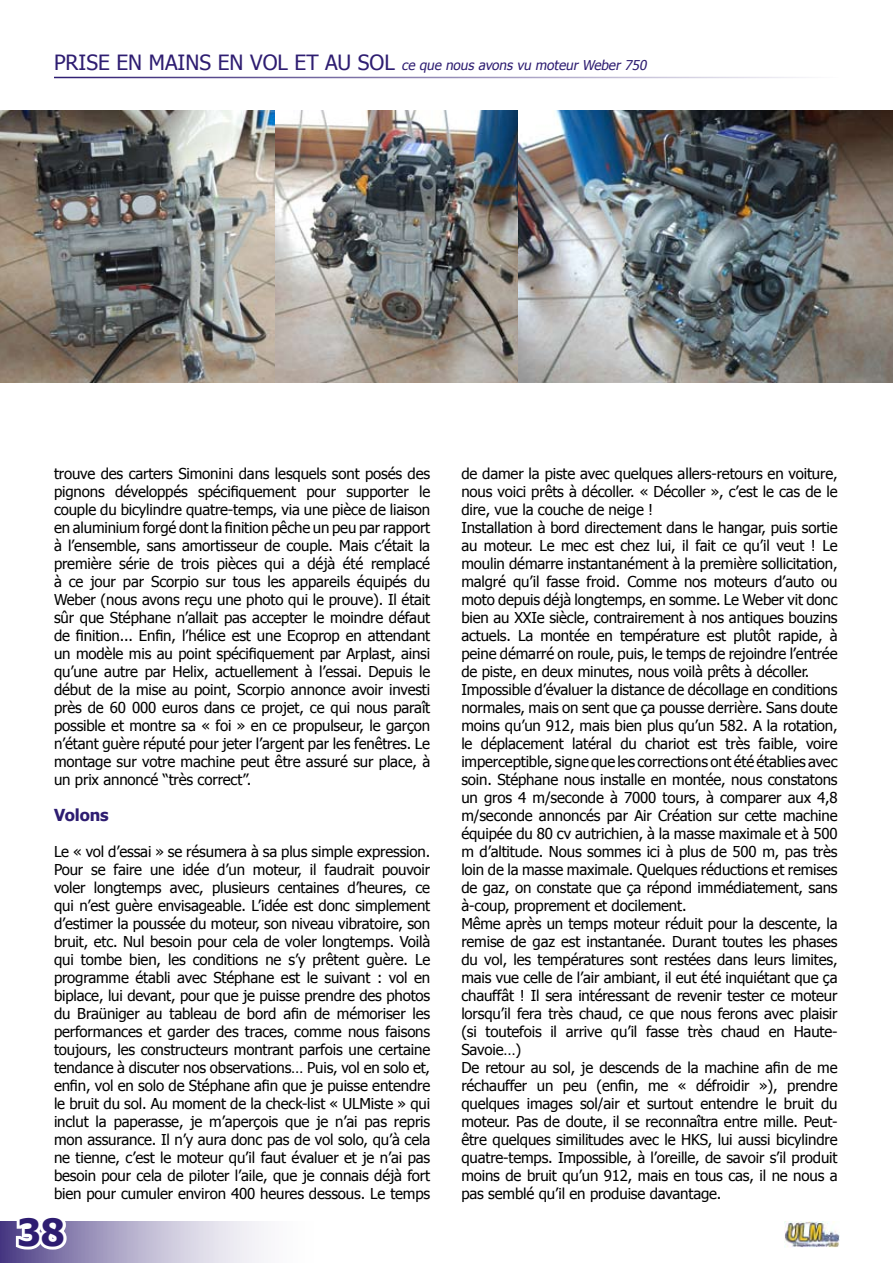
<style>
.page{position:relative;width:893px;height:1263px;background:#fff}
.page>*{position:absolute;margin:0;border:0;box-sizing:border-box;transform-origin:0 0}
.t1{font:700 37.5px "Tahoma";color:#2e1d71}
.t2{font:700 16.5px "Tahoma";letter-spacing:-.01em;color:#2e1d71}
.t3{font:15px/18px "Tahoma";letter-spacing:-.01em;color:#000;text-align:justify}
.t4{font:italic 13.5px "Tahoma";color:#2e1d71}
.s1{font-style:normal;font-size:21px}
</style>
<div class="page">
<svg style="left:0;top:1221px;width:261px;height:42px;background:#bbb5d0"></svg>
<svg style="left:13px;top:1221px;width:58px;height:33px"></svg>
<img style="left:785px;top:1221px;width:54px;height:27px">
<hr style="left:54px;top:77px;width:785px;height:1px;background:#2e1d71">
<img style="left:0;top:111px;width:275px;height:272px">
<img style="left:275px;top:111px;width:243px;height:272px">
<img style="left:518px;top:111px;width:375px;height:272px">
<p class="t4" style="left:54px;top:56px;width:597px"><span class="s1">P RI S E E N M A I N S E N VO L E T A U S O L</span> ce que nous avons vu moteur Weber 750</p>
<p class="t3" style="left:54px;top:464px;width:378px">trouve des carters Simonini dans lesquels sont posés des pignons développés spécifiquement pour supporter le couple du bicylindre quatre-temps, via une pièce de liaison en aluminium forgé dont la finition pêche un peu par rapport à l’ensemble, sans amortisseur de couple. Mais c’était la première série de trois pièces qui a déjà été remplacé à ce jour par Scorpio sur tous les appareils équipés du Weber (nous avons reçu une photo qui le prouve). Il était sûr que Stéphane n’allait pas accepter le moindre défaut de finition... Enfin, l’hélice est une Ecoprop en attendant un modèle mis au point spécifiquement par Arplast, ainsi qu’une autre par Helix, actuellement à l’essai. Depuis le début de la mise au point, Scorpio annonce avoir investi près de 60 000 euros dans ce projet, ce qui nous paraît possible et montre sa « foi » en ce propulseur, le garçon n’étant guère réputé pour jeter l’argent par les fenêtres. Le montage sur votre machine peut être assuré sur place, à un prix annoncé “très correct”.</p>
<p class="t2" style="left:54px;top:804px;width:56px">Volons</p>
<p class="t3" style="left:54px;top:842px;width:378px">Le « vol d’essai » se résumera à sa plus simple expression.<br>Pour se faire une idée d’un moteur, il faudrait pouvoir voler longtemps avec, plusieurs centaines d’heures, ce qui n’est guère envisageable. L’idée est donc simplement d’estimer la poussée du moteur, son niveau vibratoire, son bruit, etc. Nul besoin pour cela de voler longtemps. Voilà qui tombe bien, les conditions ne s’y prêtent guère. Le programme établi avec Stéphane est le suivant : vol en biplace, lui devant, pour que je puisse prendre des photos du Braüniger au tableau de bord afin de mémoriser les performances et garder des traces, comme nous faisons toujours, les constructeurs montrant parfois une certaine tendance à discuter nos observations… Puis, vol en solo et, enfin, vol en solo de Stéphane afin que je puisse entendre le bruit du sol. Au moment de la check-list « ULMiste » qui inclut la paperasse, je m’aperçois que je n’ai pas repris mon assurance. Il n’y aura donc pas de vol solo, qu’à cela ne tienne, c’est le moteur qu’il faut évaluer et je n’ai pas besoin pour cela de piloter l’aile, que je connais déjà fort bien pour cumuler environ 400 heures dessous. Le temps</p>
<h1 class="t1" style="left:17px;top:1206px;width:49px">38</h1>
<p class="t3" style="left:461px;top:464px;width:378px;text-align:left">de damer la piste avec quelques allers-retours en voiture, nous voici prêts à décoller. « Décoller », c’est le cas de le dire, vue la couche de neige !<br>Installation à bord directement dans le hangar, puis sortie au moteur. Le mec est chez lui, il fait ce qu’il veut ! Le moulin démarre instantanément à la première sollicitation, malgré qu’il fasse froid. Comme nos moteurs d’auto ou moto depuis déjà longtemps, en somme. Le Weber vit donc bien au XXIe siècle, contrairement à nos antiques bouzins actuels. La montée en température est plutôt rapide, à peine démarré on roule, puis, le temps de rejoindre l’entrée de piste, en deux minutes, nous voilà prêts à décoller.<br>Impossible d’évaluer la distance de décollage en conditions normales, mais on sent que ça pousse derrière. Sans doute moins qu’un 912, mais bien plus qu’un 582. A la rotation, le déplacement latéral du chariot est très faible, voire imperceptible, signe que les corrections ont été établies avec soin. Stéphane nous installe en montée, nous constatons un gros 4 m/seconde à 7000 tours, à comparer aux 4,8 m/seconde annoncés par Air Création sur cette machine équipée du 80 cv autrichien, à la masse maximale et à 500 m d’altitude. Nous sommes ici à plus de 500 m, pas très loin de la masse maximale. Quelques réductions et remises de gaz, on constate que ça répond immédiatement, sans à-coup, proprement et docilement.<br>Même après un temps moteur réduit pour la descente, la remise de gaz est instantanée. Durant toutes les phases du vol, les températures sont restées dans leurs limites, mais vue celle de l’air ambiant, il eut été inquiétant que ça chauffât ! Il sera intéressant de revenir tester ce moteur lorsqu’il fera très chaud, ce que nous ferons avec plaisir (si toutefois il arrive qu’il fasse très chaud en Haute-Savoie…)<br>De retour au sol, je descends de la machine afin de me réchauffer un peu (enfin, me « défroidir »), prendre quelques images sol/air et surtout entendre le bruit du moteur. Pas de doute, il se reconnaîtra entre mille. Peut&shy;être quelques similitudes avec le HKS, lui aussi bicylindre quatre-temps. Impossible, à l’oreille, de savoir s’il produit moins de bruit qu’un 912, mais en tous cas, il ne nous a pas semblé qu’il en produise davantage.</p>
</div>
